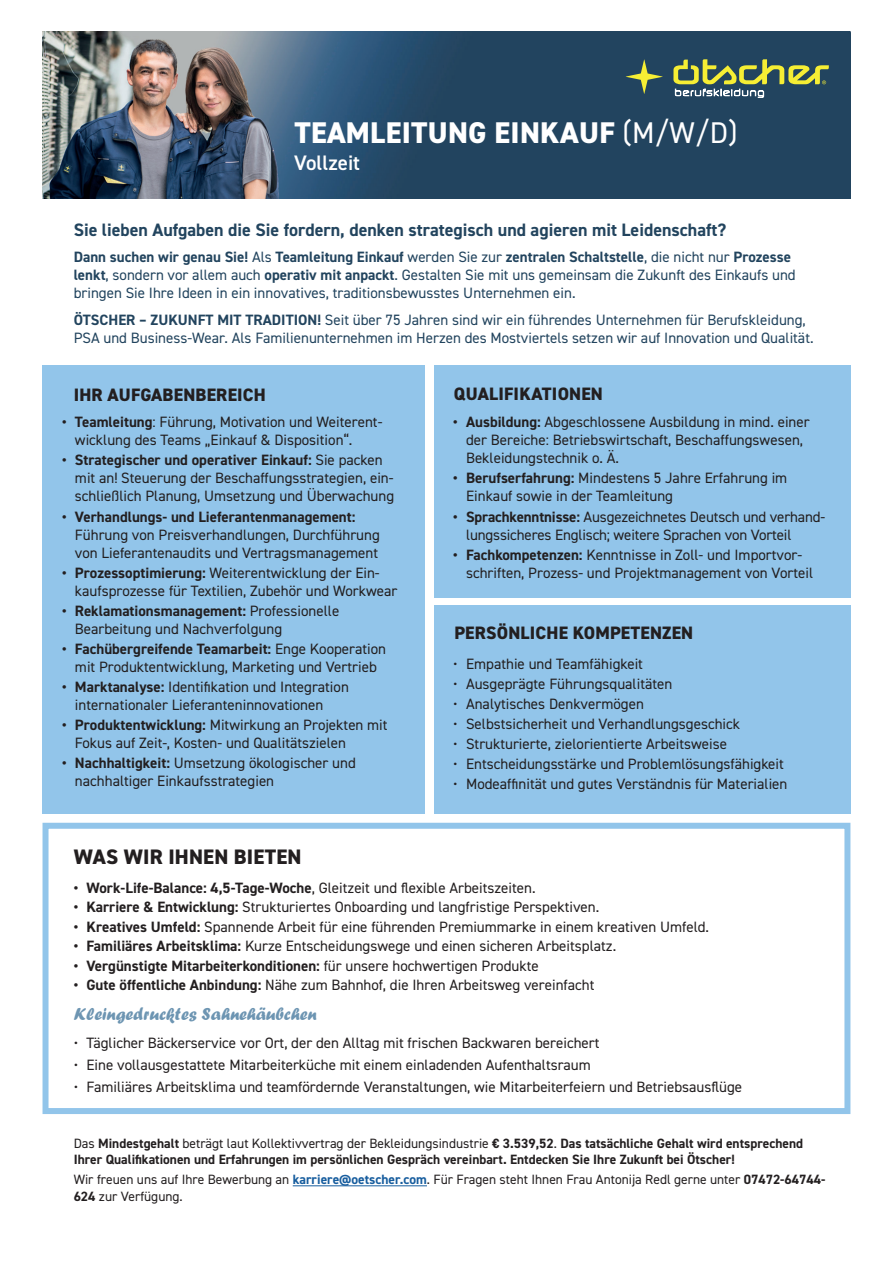
<style>
.page{position:relative;width:893px;height:1263px;background:#fff}
.page>*{position:absolute;margin:0;border:0;box-sizing:border-box;transform-origin:0 0}
.t1{font:800 30px "DIN2014";letter-spacing:.01em;color:#fff}
.t2{font:800 21px "DIN2014";letter-spacing:.01em;color:#231f20}
.t3{font:600 21px "DIN2014";color:#fff}
.t4{font:700 18px "DIN2014";color:#22445e}
.t5{font:800 18px "DIN2014";letter-spacing:.01em;color:#231f20}
.t6{font:18px "Forte";color:#6d95b2}
.t7{font:15px/18px "DIN2014";color:#231f20}
.t8{font:15px/18px "DIN2014";color:#22445e}
.t9{font:700 15px "DIN2014";color:#231f20}
.t10{font:700 13.5px/16.2px "DIN2014";color:#231f20}
.t11{font:13.5px/16.2px "DIN2014";color:#231f20}
.s1{font-weight:400}
.s2{font-weight:700}
.s3{font-weight:700;color:#175d9e}
</style>
<div class="page">
<div style="left:43px;top:365px;width:382px;height:448px;background:#92c5ea"></div>
<div style="left:434px;top:365px;width:416px;height:232px;background:#92c5ea"></div>
<div style="left:434px;top:605px;width:416px;height:208px;background:#92c5ea"></div>
<hr style="left:293px;top:1185px;width:134px;height:1px;background:#175d9e">
<img style="left:43px;top:32px;width:807px;height:167px">
<svg style="left:626px;top:59px;width:37px;height:35px"></svg>
<svg style="left:673px;top:59px;width:156px;height:39px"></svg>
<div style="left:43px;top:823px;width:807px;height:291px;border:6px solid #92c5ea"></div>
<h1 class="t1" style="left:294px;top:113px;width:445px">TEAMLEITUNG EINKAUF <span class="s1">(M/W/D)</span></h1>
<h2 class="t3" style="left:294px;top:149px;width:67px">Vollzeit</h2>
<p class="t4" style="left:74px;top:217px;width:654px">Sie lieben Aufgaben die Sie fordern, denken strategisch und agieren mit Leidenschaft?</p>
<p class="t8" style="left:74px;top:248px;width:723px"><span class="s2">Dann suchen wir genau Sie!</span> Als <span class="s2">Teamleitung Einkauf</span> werden Sie zur <span class="s2">zentralen Schaltstelle</span>, die nicht nur <span class="s2">Prozesse lenkt</span>, sondern vor allem auch <span class="s2">operativ mit anpackt</span>. Gestalten Sie mit uns gemeinsam die Zukunft des Einkaufs und bringen Sie Ihre Ideen in ein innovatives, traditionsbewusstes Unternehmen ein.</p>
<p class="t8" style="left:74px;top:310px;width:741px"><span class="s2">ÖTSCHER – ZUKUNFT MIT TRADITION!</span> Seit über 75 Jahren sind wir ein führendes Unternehmen für Berufskleidung,<br>PSA und Business-Wear. Als Familienunternehmen im Herzen des Mostviertels setzen wir auf Innovation und Qualität.</p>
<p class="t5" style="left:74px;top:383px;width:194px">IHR AUFGABENBEREICH</p>
<p class="t5" style="left:454px;top:382px;width:150px">QUALIFIKATIONEN</p>
<p class="t7" style="left:75px;top:413px;width:309px;text-indent:-13px"><span class="s2">• Teamleitung</span>: Führung, Motivation und Weiterent&shy;wicklung des Teams „Einkauf &amp; Disposition“.</p>
<p class="t7" style="left:75px;top:451px;width:321px;text-indent:-13px"><span class="s2">• Strategischer und operativer Einkauf:</span> Sie packen mit an! Steuerung der Beschaffungsstrategien, ein&shy;schließlich Planung, Umsetzung und Überwachung</p>
<p class="t9" style="left:62px;top:506px;width:295px">• Verhandlungs- und Lieferantenmanagement:</p>
<p class="t7" style="left:75px;top:525px;width:306px">Führung von Preisverhandlungen, Durchführung von Lieferantenaudits und Vertragsmanagement</p>
<p class="t7" style="left:75px;top:563px;width:324px;text-indent:-13px"><span class="s2">• Prozessoptimierung:</span> Weiterentwicklung der Ein&shy;kaufsprozesse für Textilien, Zubehör und Workwear</p>
<p class="t7" style="left:75px;top:601px;width:266px;text-indent:-13px"><span class="s2">• Reklamationsmanagement:</span> Professionelle<br>Bearbeitung und Nachverfolgung</p>
<p class="t7" style="left:62px;top:639px;width:325px;text-align:center"><span class="s2">• Fachübergreifende Teamarbeit:</span> Enge Kooperation mit Produktentwicklung, Marketing und Vertrieb</p>
<p class="t7" style="left:75px;top:678px;width:275px;text-indent:-13px"><span class="s2">• Marktanalyse:</span> Identifikation und Integration internationaler Lieferanteninnovationen</p>
<p class="t7" style="left:75px;top:716px;width:314px;text-indent:-13px"><span class="s2">• Produktentwicklung:</span> Mitwirkung an Projekten mit<br>Fokus auf Zeit-, Kosten- und Qualitätszielen</p>
<p class="t7" style="left:75px;top:754px;width:282px;text-indent:-13px"><span class="s2">• Nachhaltigkeit:</span> Umsetzung ökologischer und nachhaltiger Einkaufsstrategien</p>
<p class="t7" style="left:466px;top:413px;width:345px;text-indent:-13px"><span class="s2">• Ausbildung:</span> Abgeschlossene Ausbildung in mind. einer der Bereiche: Betriebswirtschaft, Beschaffungswesen,<br>Bekleidungstechnik o. Ä.</p>
<p class="t7" style="left:466px;top:469px;width:323px;text-indent:-13px"><span class="s2">• Berufserfahrung:</span> Mindestens 5 Jahre Erfahrung im<br>Einkauf sowie in der Teamleitung</p>
<p class="t7" style="left:466px;top:507px;width:361px;text-indent:-13px"><span class="s2">• Sprachkenntnisse:</span> Ausgezeichnetes Deutsch und verhand&shy;lungssicheres Englisch; weitere Sprachen von Vorteil</p>
<p class="t7" style="left:466px;top:545px;width:349px;text-indent:-13px"><span class="s2">• Fachkompetenzen:</span> Kenntnisse in Zoll- und Importvor&shy;schriften, Prozess- und Projektmanagement von Vorteil</p>
<p class="t5" style="left:454px;top:621px;width:240px">PERSÖNLICHE KOMPETENZEN</p>
<p class="t7" style="left:453px;top:654px;width:191px">• Empathie und Teamfähigkeit</p>
<p class="t7" style="left:453px;top:674px;width:221px">• Ausgeprägte Führungsqualitäten</p>
<p class="t7" style="left:453px;top:694px;width:192px">• Analytisches Denkvermögen</p>
<p class="t7" style="left:453px;top:715px;width:288px">• Selbstsicherheit und Verhandlungsgeschick</p>
<p class="t7" style="left:453px;top:735px;width:275px">• Strukturierte, zielorientierte Arbeitsweise</p>
<p class="t7" style="left:453px;top:755px;width:332px">• Entscheidungsstärke und Problemlösungsfähigkeit</p>
<p class="t7" style="left:453px;top:775px;width:336px">• Modeaffinität und gutes Verständnis für Materialien</p>
<h2 class="t2" style="left:74px;top:843px;width:229px">WAS WIR IHNEN BIETEN</h2>
<p class="t7" style="left:74px;top:878px;width:463px"><span class="s2">• Work-Life-Balance: 4,5-Tage-Woche</span>, Gleitzeit und flexible Arbeitszeiten.</p>
<p class="t7" style="left:74px;top:898px;width:527px"><span class="s2">• Karriere &amp; Entwicklung:</span> Strukturiertes Onboarding und langfristige Perspektiven.</p>
<p class="t7" style="left:74px;top:917px;width:637px"><span class="s2">• Kreatives Umfeld:</span> Spannende Arbeit für eine führenden Premiummarke in einem kreativen Umfeld.</p>
<p class="t7" style="left:74px;top:937px;width:544px"><span class="s2">• Familiäres Arbeitsklima:</span> Kurze Entscheidungswege und einen sicheren Arbeitsplatz.</p>
<p class="t9" style="left:74px;top:955px;width:467px">• Vergünstigte Mitarbeiterkonditionen: <span class="s1">für unsere hochwertigen Produkte</span></p>
<p class="t7" style="left:74px;top:976px;width:522px"><span class="s2">• Gute öffentliche Anbindung:</span> Nähe zum Bahnhof, die Ihren Arbeitsweg vereinfacht</p>
<p class="t6" style="left:74px;top:1004px;width:244px">Kleingedrucktes Sahnehäubchen</p>
<p class="t7" style="left:74px;top:1034px;width:527px">• Täglicher Bäckerservice vor Ort, der den Alltag mit frischen Backwaren bereichert</p>
<p class="t7" style="left:74px;top:1055px;width:519px">• Eine vollausgestattete Mitarbeiterküche mit einem einladenden Aufenthaltsraum</p>
<p class="t7" style="left:74px;top:1077px;width:670px">• Familiäres Arbeitsklima und teamfördernde Veranstaltungen, wie Mitarbeiterfeiern und Betriebsausflüge</p>
<p class="t10" style="left:74px;top:1135px;width:731px"><span class="s1">Das</span> Mindestgehalt <span class="s1">beträgt laut Kollektivvertrag der Bekleidungsindustrie</span> € 3.539,52<span class="s1">.</span> Das tatsächliche Gehalt wird entsprechend<br>Ihrer Qualifikationen und Erfahrungen im persönlichen Gespräch vereinbart. Entdecken Sie Ihre Zukunft bei Ötscher!</p>
<p class="t11" style="left:74px;top:1171px;width:753px">Wir freuen uns auf Ihre Bewerbung an <span class="s3">karriere@oetscher.com</span>. Für Fragen steht Ihnen Frau Antonija Redl gerne unter <span class="s2">07472-64744-<br>624</span> zur Verfügung.</p>
</div>
